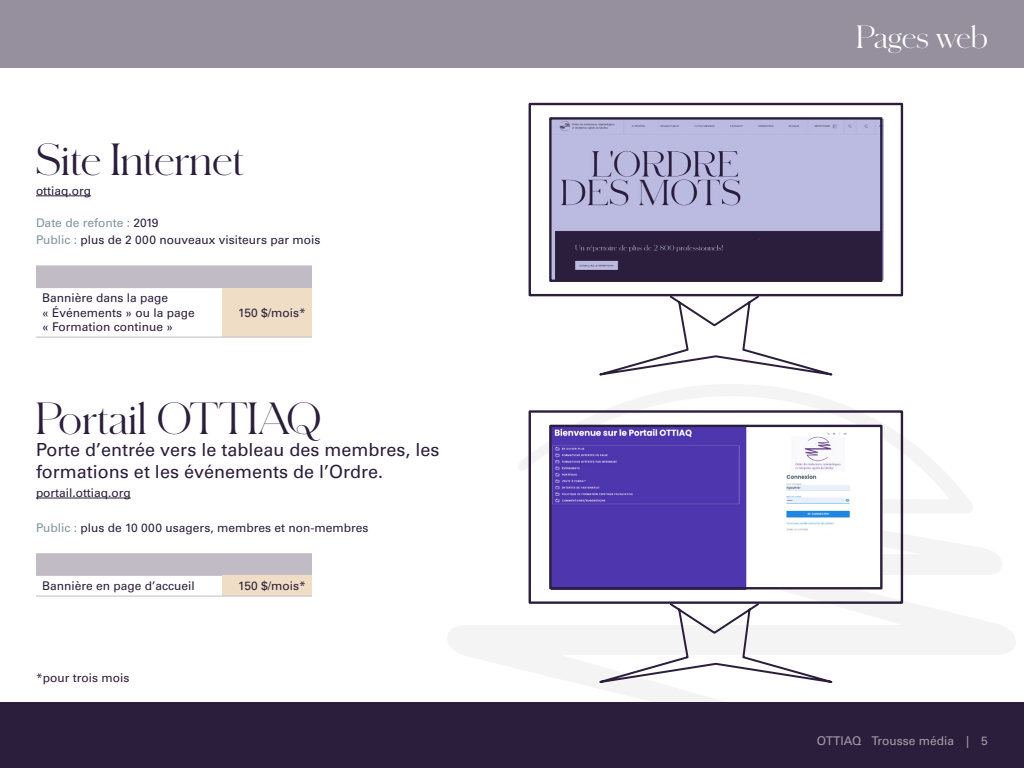
<style>
.page{position:relative;width:1024px;height:768px;background:#fff}
.page>*{position:absolute;margin:0;border:0;box-sizing:border-box;transform-origin:0 0}
.t1{font:42px "Schnyder L Wide";color:#2b1e3c}
.t2{font:30px "Schnyder L Wide";letter-spacing:-.005em;color:#fff}
.t3{font:18px/21.6px "Univers LT Std";color:#2b1e3c}
.t4{font:12px/14.4px "Univers LT Std";color:#2b1e3c}
.t5{font:12px "Univers LT Std";color:#a59daa}
.s1{color:#81959e}
</style>
<div class="page">
<svg style="left:447px;top:384px;width:569px;height:318px"></svg>
<div style="left:0;top:0;width:1024px;height:68px;background:#958f9e"></div>
<div style="left:0;top:702px;width:1024px;height:66px;background:#2b1e3c"></div>
<hr style="left:36px;top:195px;width:55px;height:1px;background:#2b1e3c">
<hr style="left:36px;top:498px;width:95px;height:1px;background:#2b1e3c">
<div style="left:36px;top:265px;width:276px;height:23px;background:#c0bbc5"></div>
<div style="left:222px;top:288px;width:90px;height:49px;background:#efddc5"></div>
<hr style="left:36px;top:337px;width:186px;height:1px;background:#c0bbc5">
<hr style="left:222px;top:337px;width:90px;height:1px;background:#c0bbc5">
<div style="left:36px;top:553px;width:276px;height:23px;background:#c0bbc5"></div>
<div style="left:222px;top:576px;width:90px;height:20px;background:#efddc5"></div>
<hr style="left:36px;top:596px;width:186px;height:1px;background:#c0bbc5">
<hr style="left:222px;top:596px;width:90px;height:1px;background:#c0bbc5">
<svg style="left:527px;top:409px;width:377px;height:196px"></svg>
<svg style="left:568px;top:601px;width:297px;height:88px"></svg>
<svg style="left:528px;top:102px;width:376px;height:195px"></svg>
<svg style="left:568px;top:294px;width:297px;height:82px"></svg>
<h1 class="t1" style="left:36px;top:132px;width:210px">Site Internet</h1>
<p class="t4" style="left:36px;top:183px;width:57px">ottiaq.org</p>
<p class="t4" style="left:36px;top:214px;width:286px;line-height:17.4px"><span class="s1">Date de refonte :</span> 2019<br><span class="s1">Public :</span> plus de 2 000 nouveaux visiteurs par mois</p>
<p class="t4" style="left:42px;top:291px;width:154px">Bannière dans la page<br>« Événements » ou la page « Formation continue »</p>
<p class="t4" style="left:238px;top:305px;width:69px">150 $/mois*</p>
<h1 class="t1" style="left:36px;top:391px;width:287px">Portail OTTIAQ</h1>
<h3 class="t3" style="left:36px;top:439px;width:405px">Porte d’entrée vers le tableau des membres, les formations et les événements de l’Ordre.</h3>
<p class="t4" style="left:36px;top:486px;width:96px">portail.ottiaq.org</p>
<p class="t4" style="left:36px;top:520px;width:334px"><span class="s1">Public :</span> plus de 10 000 usagers, membres et non-membres</p>
<p class="t4" style="left:42px;top:579px;width:154px">Bannière en page d’accueil</p>
<p class="t4" style="left:238px;top:579px;width:69px">150 $/mois*</p>
<p class="t4" style="left:36px;top:671px;width:95px">*pour trois mois</p>
<h2 class="t2" style="left:856px;top:17px;width:133px">Pages web</h2>
<p class="t5" style="left:817px;top:734px;width:173px">OTTIAQ Trousse média | 5</p>
</div>
